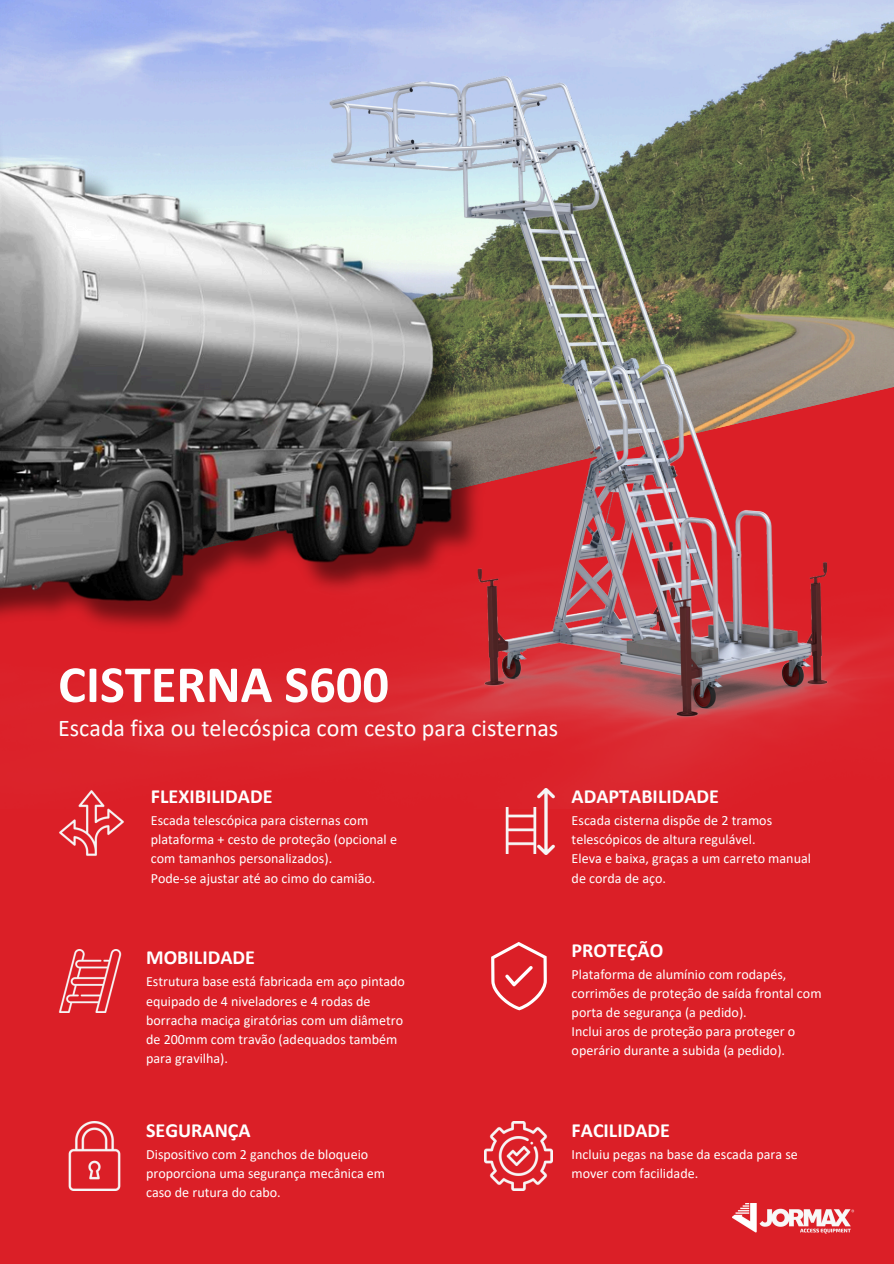
<style>
.page{position:relative;width:894px;height:1264px;background:#fff}
.page>*{position:absolute;margin:0;border:0;box-sizing:border-box;transform-origin:0 0}
.t1{font:700 52.5px "Calibri";color:#fff}
.t2{font:24px "Calibri";color:#fff}
.t3{font:700 20.1px "Calibri";color:#fff}
.t4{font:14.1px/19.2px "Calibri";color:#fff}
</style>
<div class="page">
<div style="left:0;top:555px;width:893px;height:708px;background:#db1f27"></div>
<img style="left:732px;top:1203px;width:123px;height:31px">
<img style="left:59px;top:808px;width:65px;height:48px">
<img style="left:505px;top:808px;width:30px;height:46px">
<img style="left:535px;top:808px;width:20px;height:46px">
<img style="left:58px;top:949px;width:63px;height:63px">
<svg style="left:491px;top:942px;width:55px;height:68px"></svg>
<img style="left:68px;top:1121px;width:53px;height:69px">
<img style="left:484px;top:1121px;width:68px;height:69px">
<img style="left:0;top:0;width:893px;height:808px">
<p class="t1" style="left:58px;top:662px;width:332px">CISTERNA S600</p>
<p class="t2" style="left:58px;top:718px;width:501px">Escada fixa ou telecóspica com cesto para cisternas</p>
<p class="t3" style="left:151px;top:788px;width:123px">FLEXIBILIDADE</p>
<h1 class="t4" style="left:151px;top:812px;width:247px">Escada telescópica para cisternas com plataforma + cesto de proteção (opcional e com tamanhos personalizados).</h1>
<h2 class="t4" style="left:151px;top:869px;width:226px">Pode-se ajustar até ao cimo do camião.</h2>
<p class="t3" style="left:571px;top:788px;width:149px">ADAPTABILIDADE</p>
<p class="t4" style="left:571px;top:812px;width:202px">Escada cisterna dispõe de 2 tramos telescópicos de altura regulável.</p>
<p class="t4" style="left:571px;top:850px;width:241px">Eleva e baixa, graças a um carreto manual de corda de aço.</p>
<p class="t3" style="left:146px;top:949px;width:110px">MOBILIDADE</p>
<h3 class="t4" style="left:146px;top:973px;width:260px">Estrutura base está fabricada em aço pintado equipado de 4 niveladores e 4 rodas de borracha maciça giratórias com um diâmetro de 200mm com travão (adequados também para gravilha).</h3>
<h3 class="t3" style="left:571px;top:941px;width:93px">PROTEÇÃO</h3>
<p class="t4" style="left:571px;top:965px;width:251px">Plataforma de alumínio com rodapés, corrimões de proteção de saída frontal com porta de segurança (a pedido).</p>
<p class="t4" style="left:571px;top:1022px;width:225px">Inclui aros de proteção para proteger o operário durante a subida (a pedido).</p>
<p class="t3" style="left:146px;top:1121px;width:106px">SEGURANÇA</p>
<p class="t4" style="left:146px;top:1145px;width:240px">Dispositivo com 2 ganchos de bloqueio proporciona uma segurança mecânica em caso de rutura do cabo.</p>
<h3 class="t3" style="left:571px;top:1121px;width:100px">FACILIDADE</h3>
<p class="t4" style="left:571px;top:1145px;width:228px">Incluiu pegas na base da escada para se mover com facilidade.</p>
</div>
